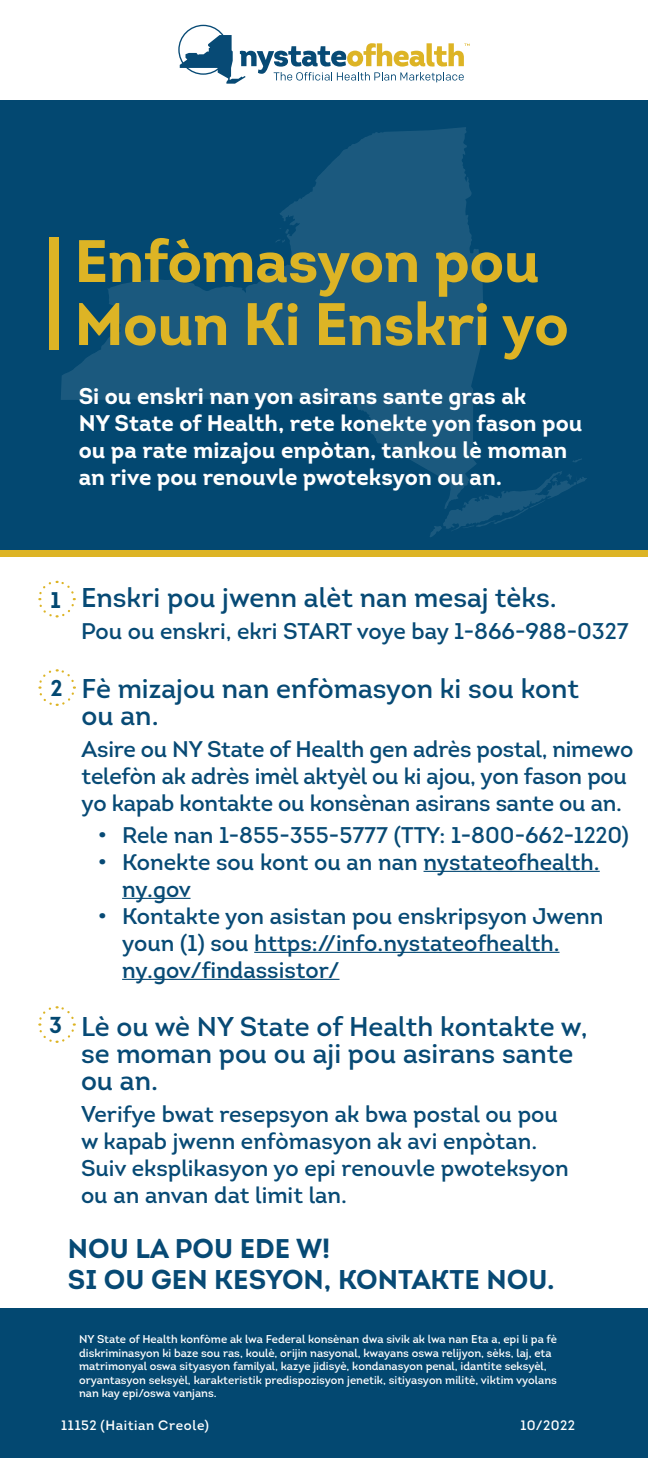
<style>
.page{position:relative;width:648px;height:1458px;background:#fff}
.page>*{position:absolute;margin:0;border:0;box-sizing:border-box;transform-origin:0 0}
.t1{font:700 59.85px/63px "Intro";letter-spacing:-.01em;color:#ddb425}
.t2{font:27px/27px "Intro";color:#074a75}
.t3{font:700 27px/31.5px "Intro";color:#074a75}
.t4{font:22.5px/27px "Intro";color:#074a75}
.t5{font:700 22.5px/27px "Intro";color:#fff}
.t6{font:700 22.5px "Intro";color:#034871}
.t7{font:13.5px "Intro";letter-spacing:.045em;color:#fff}
.t8{font:11.25px/13.5px "Intro";color:#fff}
</style>
<div class="page">
<div style="left:0;top:1309px;width:648px;height:149px;background:#034871"></div>
<div style="left:0;top:100px;width:648px;height:451px;background:#034871"></div>
<svg style="left:573px;top:458px;width:9px;height:4px"></svg>
<svg style="left:430px;top:471px;width:157px;height:66px"></svg>
<svg style="left:61px;top:127px;width:424px;height:382px"></svg>
<svg style="left:292px;top:200px;width:13px;height:8px"></svg>
<svg style="left:275px;top:228px;width:14px;height:15px"></svg>
<div style="left:49px;top:237px;width:9px;height:113px;background:#ddb425"></div>
<svg style="left:178px;top:25px;width:292px;height:59px"></svg>
<div style="left:0;top:550px;width:648px;height:6px;background:#ddb425"></div>
<svg style="left:38px;top:580px;width:38px;height:38px"></svg>
<svg style="left:38px;top:1006px;width:38px;height:37px"></svg>
<hr style="left:424px;top:871px;width:176px;height:1px;background:#074a75">
<hr style="left:122px;top:898px;width:69px;height:1px;background:#074a75">
<hr style="left:254px;top:952px;width:306px;height:1px;background:#074a75">
<hr style="left:122px;top:979px;width:218px;height:1px;background:#074a75">
<svg style="left:38px;top:669px;width:38px;height:37px"></svg>
<h1 class="t1" style="left:74px;top:229px;width:496px">Enfòmasyon pou<br>Moun Ki Enskri yo</h1>
<p class="t5" style="left:79px;top:383px;width:505px">Si ou enskri nan yon asirans sante gras ak<br>NY State of Health, rete konekte yon fason pou ou pa rate mizajou enpòtan, tankou lè moman an rive pou renouvle pwoteksyon ou an.</p>
<p class="t6" style="left:51px;top:586px;width:12px">1</p>
<p class="t2" style="left:81px;top:584px;width:477px">Enskri pou jwenn alèt nan mesaj tèks.</p>
<p class="t4" style="left:81px;top:617px;width:549px">Pou ou enskri, ekri START voye bay 1-866-988-0327</p>
<p class="t6" style="left:50px;top:674px;width:14px">2</p>
<p class="t2" style="left:82px;top:675px;width:499px">Fè mizajou nan enfòmasyon ki sou kont ou an.</p>
<p class="t4" style="left:82px;top:735px;width:553px">Asire ou NY State of Health gen adrès postal, nimewo telefòn ak adrès imèl aktyèl ou ki ajou, yon fason pou yo kapab kontakte ou konsènan asirans sante ou an.</p>
<p class="t4" style="left:98px;top:821px;width:533px">• Rele nan 1-855-355-5777 (TTY: 1-800-662-1220)</p>
<p class="t4" style="left:122px;top:848px;width:479px;text-indent:-24px">• Konekte sou kont ou an nan nystateofhealth. ny.gov</p>
<p class="t4" style="left:122px;top:902px;width:483px;text-indent:-24px">• Kontakte yon asistan pou enskripsyon Jwenn youn (1) sou https://info.nystateofhealth. ny.gov/findassistor/</p>
<p class="t6" style="left:49px;top:1011px;width:15px">3</p>
<p class="t2" style="left:81px;top:1013px;width:508px">Lè ou wè NY State of Health kontakte w, se moman pou ou aji pou asirans sante ou an.</p>
<p class="t4" style="left:81px;top:1100px;width:489px">Verifye bwat resepsyon ak bwa postal ou pou w kapab jwenn enfòmasyon ak avi enpòtan.<br>Suiv eksplikasyon yo epi renouvle pwoteksyon ou an anvan dat limit lan.</p>
<p class="t3" style="left:68px;top:1232px;width:488px">NOU LA POU EDE W!<br>SI OU GEN KESYON, KONTAKTE NOU.</p>
<p class="t8" style="left:79px;top:1333px;width:479px">NY State of Health konfòme ak lwa Federal konsènan dwa sivik ak lwa nan Eta a, epi li pa fè diskriminasyon ki baze sou ras, koulè, orijin nasyonal, kwayans oswa relijyon, sèks, laj, eta matrimonyal oswa sityasyon familyal, kazye jidisyè, kondanasyon penal, idantite seksyèl, oryantasyon seksyèl, karakteristik predispozisyon jenetik, sitiyasyon militè, viktim vyolans nan kay epi/oswa vanjans.</p>
<p class="t7" style="left:61px;top:1417px;width:149px">11152 (Haitian Creole)</p>
<p class="t7" style="left:520px;top:1417px;width:56px">10/2022</p>
</div>
